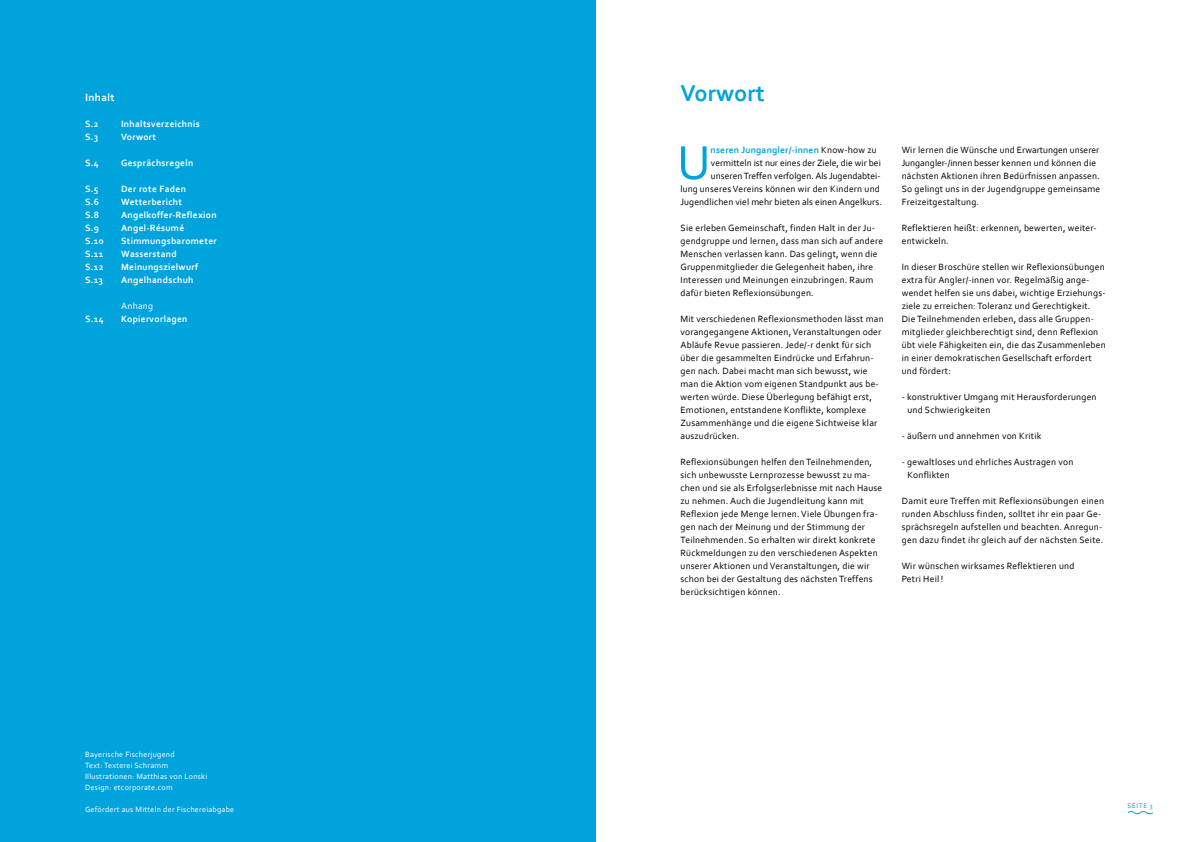
<style>
.page{position:relative;width:1191px;height:842px;background:#fff}
.page>*{position:absolute;margin:0;border:0;box-sizing:border-box;transform-origin:0 0}
.t1{font:50px "Corbel";color:#00a3dc}
.t2{font:700 24px "Corbel";color:#00a3dc}
.t3{font:700 11px "Corbel";letter-spacing:.03em;color:#fff}
.t4{font:9.5px/13px "Corbel";letter-spacing:.02em;color:#000}
.t5{font:700 9.5px "Corbel";letter-spacing:.03em;color:#fff}
.t6{font:9.5px "Corbel";color:#000}
.t7{font:700 9.5px "Corbel";letter-spacing:.02em;color:#00a3dc}
.t8{font:9.5px "Corbel";letter-spacing:.03em;color:#fff}
.t9{font:8px/11px "Corbel";letter-spacing:.03em;color:#fff}
.t10{font:7px "Corbel";letter-spacing:.09em;color:#00a3dc}
.s1{font-weight:400;color:#000}
</style>
<div class="page">
<hr style="left:595px;top:0;width:1px;height:842px;background:#b3b2b2">
<div style="left:0;top:0;width:595px;height:842px;background:#00a3dc"></div>
<svg style="left:1127px;top:811px;width:26px;height:4px"></svg>
<p class="t3" style="left:85px;top:91px;width:31px">Inhalt</p>
<p class="t5" style="left:85px;top:118px;width:15px">S.2</p>
<p class="t5" style="left:121px;top:118px;width:80px">Inhaltsverzeichnis</p>
<p class="t5" style="left:85px;top:131px;width:15px">S.3</p>
<p class="t5" style="left:121px;top:131px;width:37px">Vorwort</p>
<p class="t5" style="left:85px;top:157px;width:15px">S.4</p>
<p class="t5" style="left:121px;top:157px;width:74px">Gesprächsregeln</p>
<p class="t5" style="left:85px;top:183px;width:15px">S.5</p>
<p class="t5" style="left:121px;top:183px;width:66px">Der rote Faden</p>
<p class="t5" style="left:85px;top:196px;width:16px">S.6</p>
<p class="t5" style="left:121px;top:196px;width:62px">Wetterbericht</p>
<p class="t5" style="left:85px;top:209px;width:16px">S.8</p>
<p class="t5" style="left:121px;top:209px;width:97px">Angelkoffer-Reflexion</p>
<p class="t5" style="left:85px;top:222px;width:16px">S.9</p>
<p class="t5" style="left:121px;top:222px;width:65px">Angel-Résumé</p>
<p class="t5" style="left:85px;top:235px;width:20px">S.10</p>
<p class="t5" style="left:121px;top:235px;width:97px">Stimmungsbarometer</p>
<p class="t5" style="left:85px;top:248px;width:20px">S.11</p>
<p class="t5" style="left:121px;top:248px;width:57px">Wasserstand</p>
<p class="t5" style="left:85px;top:261px;width:20px">S.12</p>
<p class="t5" style="left:121px;top:261px;width:79px">Meinungszielwurf</p>
<p class="t5" style="left:85px;top:274px;width:20px">S.13</p>
<p class="t5" style="left:121px;top:274px;width:74px">Angelhandschuh</p>
<p class="t8" style="left:121px;top:300px;width:34px">Anhang</p>
<p class="t5" style="left:85px;top:313px;width:20px">S.14</p>
<p class="t5" style="left:121px;top:313px;width:68px">Kopiervorlagen</p>
<p class="t9" style="left:85px;top:749px;width:124px">Bayerische Fischerjugend<br>Text: Texterei Schramm<br>Illustrationen: Matthias von Lonski<br>Design: etcorporate.com</p>
<p class="t9" style="left:85px;top:804px;width:151px">Gefördert aus Mitteln der Fischereiabgabe</p>
<h2 class="t2" style="left:680px;top:78px;width:86px">Vorwort</h2>
<p class="t7" style="left:710px;top:144px;width:168px">nseren Jungangler/-innen <span class="s1">Know-how zu</span></p>
<p class="t6" style="left:711px;top:157px;width:171px">vermitteln ist nur eines der Ziele, die wir bei</p>
<p class="t6" style="left:711px;top:170px;width:171px">unseren Treffen verfolgen. Als Jugendabtei-</p>
<p class="t4" style="left:680px;top:182px;width:201px">lung unseres Vereins können wir den Kindern und</p>
<p class="t4" style="left:680px;top:195px;width:203px">Jugendlichen viel mehr bieten als einen Angelkurs.</p>
<p class="t4" style="left:680px;top:221px;width:204px">Sie erleben Gemeinschaft, finden Halt in der Ju&shy;gendgruppe und lernen, dass man sich auf andere Menschen verlassen kann. Das gelingt, wenn die Gruppenmitglieder die Gelegenheit haben, ihre Interessen und Meinungen einzubringen. Raum dafür bieten Reflexionsübungen.</p>
<p class="t4" style="left:680px;top:312px;width:205px">Mit verschiedenen Reflexionsmethoden lässt man vorangegangene Aktionen, Veranstaltungen oder Abläufe Revue passieren. Jede/-r denkt für sich über die gesammelten Eindrücke und Erfahrun&shy;gen nach. Dabei macht man sich bewusst, wie man die Aktion vom eigenen Standpunkt aus be&shy;werten würde. Diese Überlegung befähigt erst, Emotionen, entstandene Konflikte, komplexe Zusammenhänge und die eigene Sichtweise klar auszudrücken.</p>
<p class="t4" style="left:680px;top:455px;width:203px">Reflexionsübungen helfen den Teilnehmenden, sich unbewusste Lernprozesse bewusst zu ma&shy;chen und sie als Erfolgserlebnisse mit nach Hause zu nehmen. Auch die Jugendleitung kann mit Reflexion jede Menge lernen. Viele Übungen fra&shy;gen nach der Meinung und der Stimmung der Teilnehmenden. So erhalten wir direkt konkrete Rückmeldungen zu den verschiedenen Aspekten unserer Aktionen und Veranstaltungen, die wir schon bei der Gestaltung des nächsten Treffens berücksichtigen können.</p>
<h1 class="t1" style="left:677px;top:132px;width:35px">U</h1>
<p class="t4" style="left:901px;top:143px;width:200px">Wir lernen die Wünsche und Erwartungen unserer Jungangler-/innen besser kennen und können die nächsten Aktionen ihren Bedürfnissen anpassen.<br>So gelingt uns in der Jugendgruppe gemeinsame Freizeitgestaltung.</p>
<p class="t4" style="left:901px;top:221px;width:196px">Reflektieren heißt: erkennen, bewerten, weiter&shy;entwickeln.</p>
<p class="t4" style="left:901px;top:260px;width:205px">In dieser Broschüre stellen wir Reflexionsübungen extra für Angler/-innen vor. Regelmäßig ange&shy;wendet helfen sie uns dabei, wichtige Erziehungs&shy;ziele zu erreichen: Toleranz und Gerechtigkeit.<br>Die Teilnehmenden erleben, dass alle Gruppen&shy;mitglieder gleichberechtigt sind, denn Reflexion übt viele Fähigkeiten ein, die das Zusammenleben in einer demokratischen Gesellschaft erfordert und fördert:</p>
<p class="t4" style="left:907px;top:390px;width:191px;text-indent:-6px">- konstruktiver Umgang mit Herausforderungen und Schwierigkeiten</p>
<p class="t4" style="left:901px;top:429px;width:141px">- äußern und annehmen von Kritik</p>
<p class="t4" style="left:907px;top:455px;width:167px;text-indent:-6px">- gewaltloses und ehrliches Austragen von<br>Konflikten</p>
<p class="t4" style="left:901px;top:494px;width:204px">Damit eure Treffen mit Reflexionsübungen einen runden Abschluss finden, solltet ihr ein paar Ge&shy;sprächsregeln aufstellen und beachten. Anregun&shy;gen dazu findet ihr gleich auf der nächsten Seite.</p>
<p class="t4" style="left:901px;top:559px;width:174px">Wir wünschen wirksames Reflektieren und<br>Petri Heil !</p>
<p class="t10" style="left:1127px;top:802px;width:27px">SEITE 3</p>
</div>
